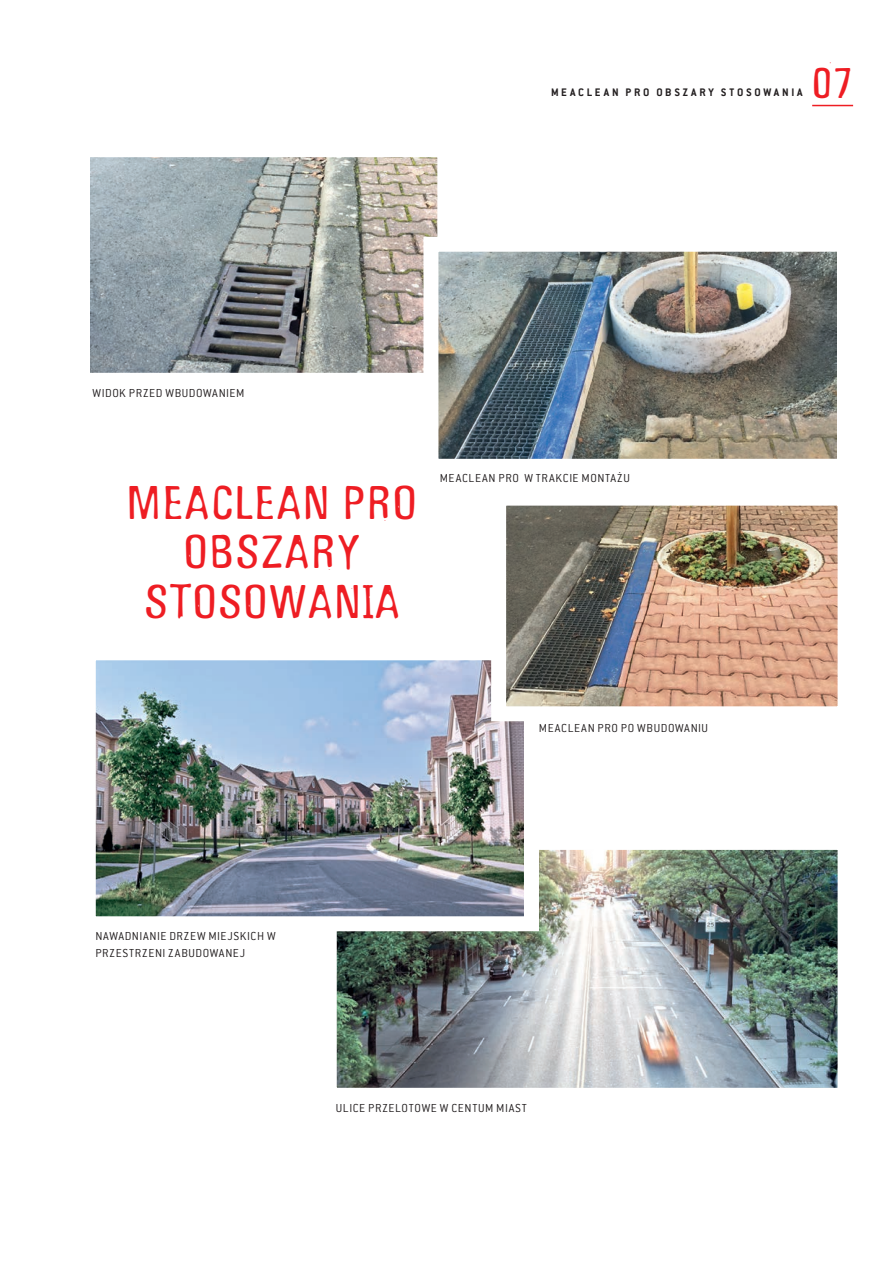
<style>
.page{position:relative;width:893px;height:1263px;background:#fff}
.page>*{position:absolute;margin:0;border:0;box-sizing:border-box;transform-origin:0 0}
.t1{font:49.5px/49.5px "Gagamond";letter-spacing:.05em;color:#ee1d23;text-align:center}
.t2{font:45px "Gagamond";color:#ee1d23}
.t3{font:300 12.75px/16.5px "Conduit ITC Pro";letter-spacing:.05em;color:#231f20}
.t4{font:700 12px "Conduit ITC Pro";letter-spacing:.23em;color:#231f20}
</style>
<div class="page">
<hr style="left:812px;top:105px;width:41px;height:1px;background:#ee1d23">
<img style="left:338px;top:851px;width:499px;height:236px">
<img style="left:91px;top:158px;width:345px;height:214px">
<img style="left:97px;top:661px;width:426px;height:254px">
<img style="left:439px;top:253px;width:398px;height:205px">
<img style="left:507px;top:507px;width:330px;height:198px">
<p class="t4" style="left:551px;top:85px;width:253px">MEACLEAN PRO OBSZARY STOSOWANIA</p>
<h2 class="t2" style="left:812px;top:60px;width:42px">07</h2>
<p class="t3" style="left:92px;top:385px;width:154px">WIDOK PRZED WBUDOWANIEM</p>
<h1 class="t1" style="left:128px;top:478px;width:290px">MEACLEAN PRO<br>OBSZARY<br>STOSOWANIA</h1>
<p class="t3" style="left:440px;top:469px;width:191px">MEACLEAN PRO W TRAKCIE MONTAŻU</p>
<p class="t3" style="left:539px;top:720px;width:171px">MEACLEAN PRO PO WBUDOWANIU</p>
<p class="t3" style="left:95px;top:928px;width:182px">NAWADNIANIE DRZEW MIEJSKICH W<br>PRZESTRZENI ZABUDOWANEJ</p>
<p class="t3" style="left:336px;top:1100px;width:193px">ULICE PRZELOTOWE W CENTUM MIAST</p>
</div>
